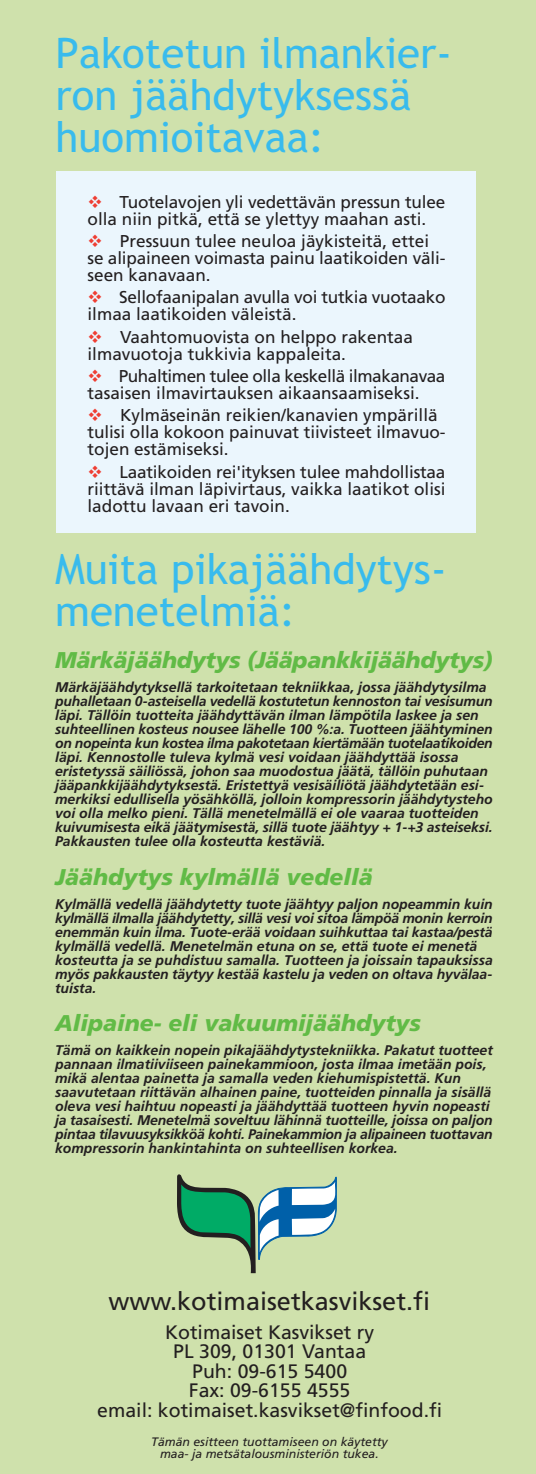
<style>
.page{position:relative;width:536px;height:1474px;background:#cfe1ac}
.page>*{position:absolute;margin:0;border:0;box-sizing:border-box;transform-origin:0 0}
.t1{font:42px/42px "Trebuchet MS";color:#38bbed}
.t2{font:25.2px "Frutiger";color:#231f20}
.t3{font:italic 900 22.75px "Frutiger";color:#61bb46}
.t4{font:19.43px/19.4px "Frutiger";color:#231f20;text-align:center}
.t5{font:17.15px/17.2px "Frutiger";color:#231f20}
.t6{font:italic 700 14px/14px "Frutiger";color:#231f20}
.t7{font:italic 12.25px/12.2px "Frutiger";color:#231f20;text-align:center}
</style>
<div class="page">
<div style="left:57px;top:171px;width:419px;height:362px;background:#ebf6fd"></div>
<svg style="left:177px;top:1174px;width:161px;height:99px;background:#8bbc9e"></svg>
<h1 class="t1" style="left:56px;top:36px;width:397px">Pakotetun ilmankier&shy;ron jäähdytyksessä huomioitavaa:</h1>
<p class="t5" style="left:87px;top:194px;width:359px;text-indent:32px">Tuotelavojen yli vedettävän pressun tulee olla niin pitkä, että se ylettyy maahan asti.</p>
<p class="t5" style="left:87px;top:234px;width:359px;text-indent:32px">Pressuun tulee neuloa jäykisteitä, ettei se alipaineen voimasta painu laatikoiden väli&shy;seen kanavaan.</p>
<p class="t5" style="left:87px;top:290px;width:359px;text-indent:32px">Sellofaanipalan avulla voi tutkia vuotaako ilmaa laatikoiden väleistä.</p>
<p class="t5" style="left:87px;top:329px;width:327px;text-indent:32px">Vaahtomuovista on helppo rakentaa ilmavuotoja tukkivia kappaleita.</p>
<p class="t5" style="left:87px;top:369px;width:359px;text-indent:31px">Puhaltimen tulee olla keskellä ilmakanavaa tasaisen ilmavirtauksen aikaansaamiseksi.</p>
<p class="t5" style="left:87px;top:408px;width:359px;text-indent:32px">Kylmäseinän reikien/kanavien ympärillä tulisi olla kokoon painuvat tiivisteet ilmavuo&shy;tojen estämiseksi.</p>
<p class="t5" style="left:87px;top:464px;width:359px;text-align:justify;text-indent:32px">Laatikoiden rei'ityksen tulee mahdollistaa riittävä ilman läpivirtaus, vaikka laatikot olisi ladottu lavaan eri tavoin.</p>
<h1 class="t1" style="left:55px;top:551px;width:392px">Muita pikajäähdytys&shy;menetelmiä:</h1>
<h3 class="t3" style="left:55px;top:651px;width:439px">Märkäjäähdytys (Jääpankkijäähdytys)</h3>
<p class="t6" style="left:55px;top:681px;width:439px">Märkäjäähdytyksellä tarkoitetaan tekniikkaa, jossa jäähdytysilma puhalletaan 0-asteisella vedellä kostutetun kennoston tai vesisumun läpi. Tällöin tuotteita jäähdyttävän ilman lämpötila laskee ja sen suhteellinen kosteus nousee lähelle 100 %:a. Tuotteen jäähtyminen on nopeinta kun kostea ilma pakotetaan kiertämään tuotelaatikoiden läpi. Kennostolle tuleva kylmä vesi voidaan jäähdyttää isossa eristetyssä säiliössä, johon saa muodostua jäätä, tällöin puhutaan jääpankkijäähdytyksestä. Eristettyä vesisäiliötä jäähdytetään esi&shy;merkiksi edullisella yösähköllä, jolloin kompressorin jäähdytysteho voi olla melko pieni. Tällä menetelmällä ei ole vaaraa tuotteiden kuivumisesta eikä jäätymisestä, sillä tuote jäähtyy + 1-+3 asteiseksi.<br>Pakkausten tulee olla kosteutta kestäviä.</p>
<h3 class="t3" style="left:55px;top:867px;width:319px">Jäähdytys kylmällä vedellä</h3>
<p class="t6" style="left:55px;top:898px;width:439px">Kylmällä vedellä jäähdytetty tuote jäähtyy paljon nopeammin kuin kylmällä ilmalla jäähdytetty, sillä vesi voi sitoa lämpöä monin kerroin enemmän kuin ilma. Tuote-erää voidaan suihkuttaa tai kastaa/pestä kylmällä vedellä. Menetelmän etuna on se, että tuote ei menetä kosteutta ja se puhdistuu samalla. Tuotteen ja joissain tapauksissa myös pakkausten täytyy kestää kastelu ja veden on oltava hyvälaa&shy;tuista.</p>
<h3 class="t3" style="left:55px;top:1014px;width:367px">Alipaine- eli vakuumijäähdytys</h3>
<p class="t6" style="left:55px;top:1044px;width:439px">Tämä on kaikkein nopein pikajäähdytystekniikka. Pakatut tuotteet pannaan ilmatiiviiseen painekammioon, josta ilmaa imetään pois, mikä alentaa painetta ja samalla veden kiehumispistettä. Kun saavutetaan riittävän alhainen paine, tuotteiden pinnalla ja sisällä oleva vesi haihtuu nopeasti ja jäähdyttää tuotteen hyvin nopeasti ja tasaisesti. Menetelmä soveltuu lähinnä tuotteille, joissa on paljon pintaa tilavuusyksikköä kohti. Painekammion ja alipaineen tuottavan kompressorin hankintahinta on suhteellisen korkea.</p>
<h2 class="t2" style="left:108px;top:1291px;width:323px">www.kotimaisetkasvikset.fi</h2>
<h3 class="t4" style="left:97px;top:1323px;width:346px">Kotimaiset Kasvikset ry<br>PL 309, 01301 Vantaa<br>Puh: 09-615 5400<br>Fax: 09-6155 4555<br>email: kotimaiset.kasvikset@finfood.fi</h3>
<p class="t7" style="left:151px;top:1436px;width:238px">Tämän esitteen tuottamiseen on käytetty maa- ja metsätalousministeriön tukea.</p>
</div>
